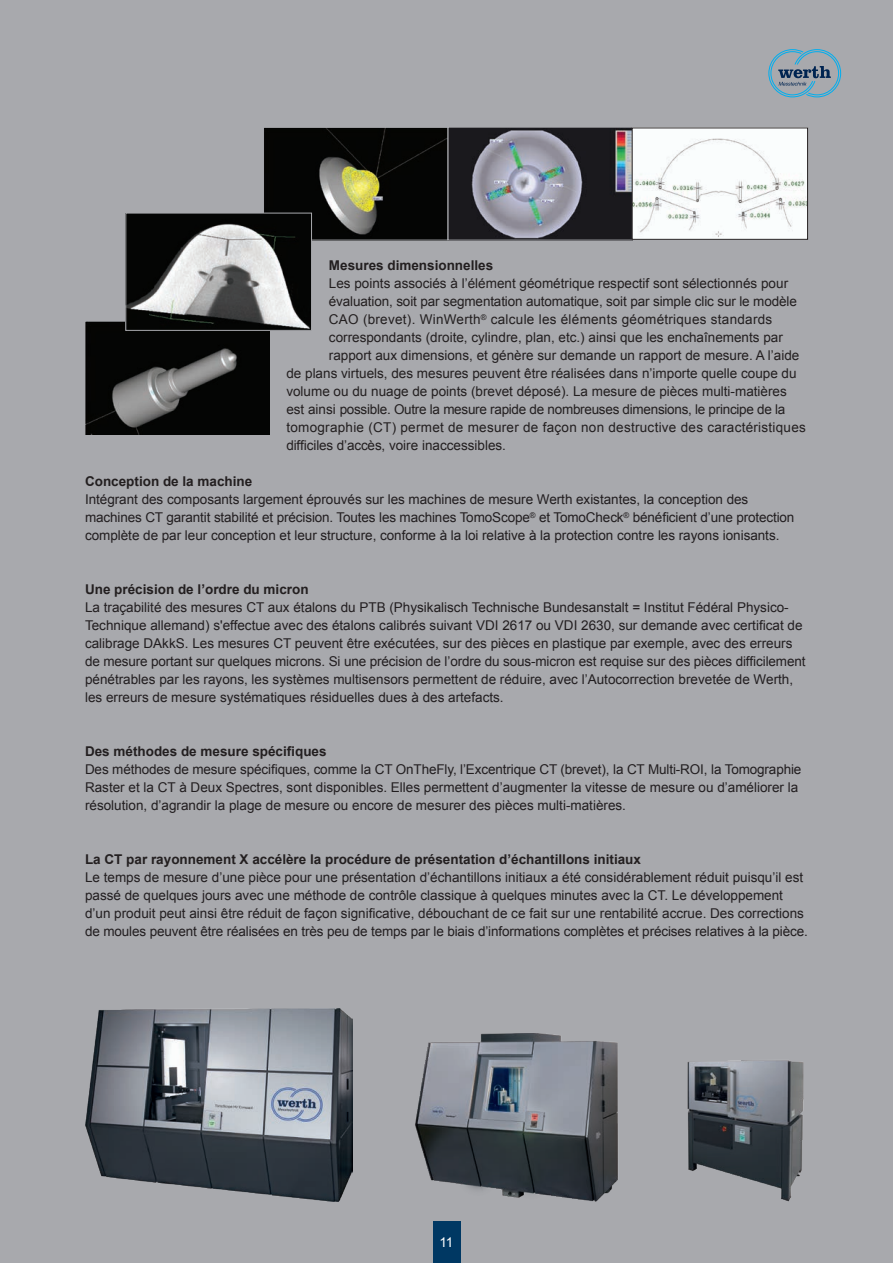
<style>
.page{position:relative;width:893px;height:1263px;background:#a8a9ad}
.page>*{position:absolute;margin:0;border:0;box-sizing:border-box;transform-origin:0 0}
.t1{font:13.5px/18px "Arial";color:#221e20}
.t2{font:13.5px "Arial";color:#231f20}
.t3{font:700 13.5px "Arial";color:#231f20}
.t4{font:13.5px "Arial";letter-spacing:.02em;color:#231f20}
.t5{font:13.5px "Arial";letter-spacing:-.02em;color:#231f20}
.t6{font:13.5px "Arial";color:#fff}
</style>
<div class="page">
<div style="left:433px;top:1222px;width:27px;height:41px;background:#003863"></div>
<svg style="left:768px;top:49px;width:73px;height:48px"></svg>
<img style="left:85px;top:322px;width:184px;height:112px">
<img style="left:265px;top:127px;width:543px;height:111px">
<div style="left:263px;top:127px;width:185px;height:113px;border:1px solid #a8a9ad"></div>
<img style="left:127px;top:215px;width:183px;height:114px">
<div style="left:125px;top:213px;width:187px;height:118px;border:1px solid #a8a9ad"></div>
<div style="left:448px;top:127px;width:185px;height:113px;border:1px solid #a8a9ad"></div>
<div style="left:632px;top:128px;width:176px;height:112px;border:1px solid #231f20"></div>
<img style="left:85px;top:1008px;width:268px;height:193px">
<img style="left:415px;top:1033px;width:203px;height:168px">
<img style="left:687px;top:1060px;width:117px;height:142px">
<p class="t3" style="left:329px;top:256px;width:166px">Mesures dimensionnelles</p>
<p class="t2" style="left:329px;top:274px;width:461px">Les points associés à l’élément géométrique respectif sont sélectionnés pour</p>
<p class="t2" style="left:329px;top:292px;width:469px">évaluation, soit par segmentation automatique, soit par simple clic sur le modèle</p>
<p class="t4" style="left:329px;top:310px;width:445px">CAO (brevet). WinWerth<sup>®</sup> calcule les éléments géométriques standards</p>
<p class="t2" style="left:329px;top:328px;width:455px">correspondants (droite, cylindre, plan, etc.) ainsi que les enchaînements par</p>
<p class="t2" style="left:329px;top:346px;width:472px">rapport aux dimensions, et génère sur demande un rapport de mesure. A l’aide</p>
<p class="t2" style="left:286px;top:364px;width:512px">de plans virtuels, des mesures peuvent être réalisées dans n’importe quelle coupe du</p>
<p class="t2" style="left:286px;top:382px;width:502px">volume ou du nuage de points (brevet déposé). La mesure de pièces multi-matières</p>
<p class="t5" style="left:286px;top:400px;width:500px">est ainsi possible. Outre la mesure rapide de nombreuses dimensions, le principe de la</p>
<p class="t4" style="left:286px;top:418px;width:521px">tomographie (CT) permet de mesurer de façon non destructive des caractéristiques</p>
<p class="t2" style="left:286px;top:436px;width:221px">difficiles d’accès, voire inaccessibles.</p>
<p class="t3" style="left:85px;top:472px;width:169px">Conception de la machine</p>
<p class="t1" style="left:85px;top:490px;width:711px">Intégrant des composants largement éprouvés sur les machines de mesure Werth existantes, la conception des machines CT garantit stabilité et précision. Toutes les machines TomoScope<sup>®</sup> et TomoCheck<sup>®</sup> bénéficient d’une protection complète de par leur conception et leur structure, conforme à la loi relative à la protection contre les rayons ionisants.</p>
<p class="t3" style="left:85px;top:580px;width:225px">Une précision de l’ordre du micron</p>
<p class="t1" style="left:85px;top:598px;width:722px">La traçabilité des mesures CT aux étalons du PTB (Physikalisch Technische Bundesanstalt = Institut Fédéral Physico-Technique allemand) s'effectue avec des étalons calibrés suivant VDI 2617 ou VDI 2630, sur demande avec certificat de calibrage DAkkS. Les mesures CT peuvent être exécutées, sur des pièces en plastique par exemple, avec des erreurs de mesure portant sur quelques microns. Si une précision de l’ordre du sous-micron est requise sur des pièces difficilement pénétrables par les rayons, les systèmes multisensors permettent de réduire, avec l’Autocorrection brevetée de Werth, les erreurs de mesure systématiques résiduelles dues à des artefacts.</p>
<p class="t3" style="left:85px;top:742px;width:243px">Des méthodes de mesure spécifiques</p>
<p class="t1" style="left:85px;top:760px;width:718px">Des méthodes de mesure spécifiques, comme la CT OnTheFly, l’Excentrique CT (brevet), la CT Multi-ROI, la Tomographie<br>Raster et la CT à Deux Spectres, sont disponibles. Elles permettent d’augmenter la vitesse de mesure ou d’améliorer la résolution, d’agrandir la plage de mesure ou encore de mesurer des pièces multi-matières.</p>
<p class="t3" style="left:85px;top:850px;width:557px">La CT par rayonnement X accélère la procédure de présentation d’échantillons initiaux</p>
<p class="t1" style="left:85px;top:868px;width:724px">Le temps de mesure d’une pièce pour une présentation d’échantillons initiaux a été considérablement réduit puisqu’il est passé de quelques jours avec une méthode de contrôle classique à quelques minutes avec la CT. Le développement d’un produit peut ainsi être réduit de façon significative, débouchant de ce fait sur une rentabilité accrue. Des corrections de moules peuvent être réalisées en très peu de temps par le biais d’informations complètes et précises relatives à la pièce.</p>
<p class="t6" style="left:439px;top:1233px;width:16px">11</p>
</div>
